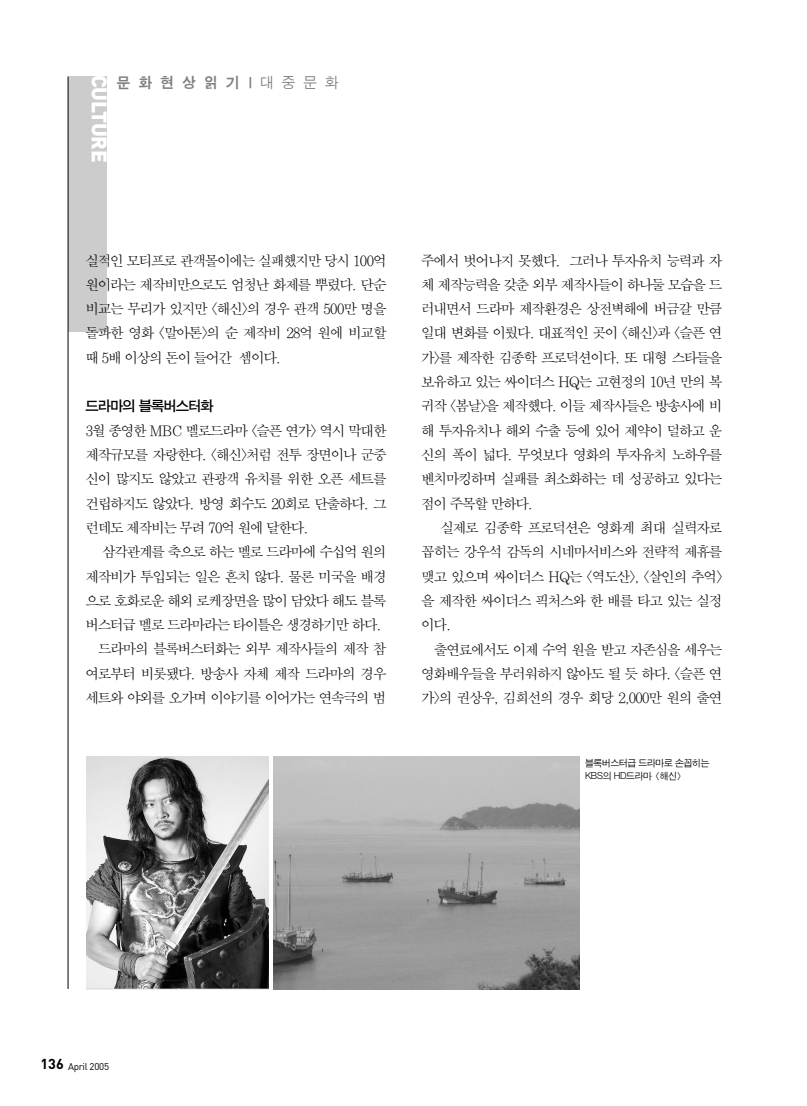
<style>
.page{position:relative;width:807px;height:1106px;background:#fff}
.page>*{position:absolute;margin:0;border:0;box-sizing:border-box;transform-origin:0 0}
.t1{font:900 21px "DIN";letter-spacing:-.015em;color:#fff}
.t2{font:15px "Sand Kg";letter-spacing:.555em;color:#808080}
.t3{font:14.25px/24.3px "SM Amu S";letter-spacing:-.13em;color:#000;text-align:justify}
.t4{font:13.8px "SM Ago T";letter-spacing:-.11em;color:#000}
.t5{font:9.75px/13.5px "Sand Jg";letter-spacing:-.03em;color:#000}
.t6{font:9.75px "DIN";letter-spacing:-.025em;color:#000}
.s1{font-family:"Sand Jg"}
.s2{font-weight:700;font-size:14.25px}
</style>
<div class="page">
<div style="left:68px;top:77px;width:38px;height:255px;background:#ccc"></div>
<hr style="left:68px;top:76px;width:1px;height:912px;background:#000">
<img style="left:273px;top:756px;width:306px;height:233px">
<img style="left:86px;top:756px;width:183px;height:233px">
<p class="t1" style="left:107px;top:75px;width:89px;rotate:90deg">CULTURE</p>
<p class="t2" style="left:117px;top:76px;width:223px">문화현상읽기|<span class="s1">대중문화</span></p>
<p class="t3" style="left:85px;top:249px;width:303px">실적인 모티프로 관객몰이에는 실패했지만 당시 100억 원이라는 제작비만으로도 엄청난 화제를 뿌렸다. 단순 비교는 무리가 있지만 &lt;해신&gt;의 경우 관객 500만 명을 돌파한 영화 &lt;말아톤&gt;의 순 제작비 28억 원에 비교할 때 5배 이상의 돈이 들어간 셈이다.</p>
<p class="t4" style="left:85px;top:400px;width:130px">드라마의 블록버스터화</p>
<p class="t3" style="left:85px;top:419px;width:303px">3월 종영한 MBC 멜로드라마 &lt;슬픈 연가&gt; 역시 막대한</p>
<p class="t3" style="left:85px;top:443px;width:303px">제작규모를 자랑한다. &lt;해신&gt;처럼 전투 장면이나 군중</p>
<p class="t3" style="left:85px;top:468px;width:303px">신이 많지도 않았고 관광객 유치를 위한 오픈 세트를</p>
<p class="t3" style="left:85px;top:492px;width:303px">건립하지도 않았다. 방영 회수도 20회로 단출하다. 그</p>
<p class="t3" style="left:85px;top:516px;width:225px">런데도 제작비는 무려 70억 원에 달한다.</p>
<p class="t3" style="left:102px;top:540px;width:287px">삼각관계를 축으로 하는 멜로 드라마에 수십억 원의</p>
<p class="t3" style="left:85px;top:565px;width:303px">제작비가 투입되는 일은 흔치 않다. 물론 미국을 배경</p>
<p class="t3" style="left:85px;top:589px;width:303px">으로 호화로운 해외 로케장면을 많이 담았다 해도 블록</p>
<p class="t3" style="left:85px;top:613px;width:298px">버스터급 멜로 드라마라는 타이틀은 생경하기만 하다.</p>
<p class="t3" style="left:98px;top:638px;width:291px">드라마의 블록버스터화는 외부 제작사들의 제작 참</p>
<p class="t3" style="left:85px;top:662px;width:303px">여로부터 비롯됐다. 방송사 자체 제작 드라마의 경우</p>
<p class="t3" style="left:85px;top:686px;width:303px">세트와 야외를 오가며 이야기를 이어가는 연속극의 범</p>
<p class="t3" style="left:421px;top:249px;width:303px">주에서 벗어나지 못했다. 그러나 투자유치 능력과 자</p>
<p class="t3" style="left:421px;top:273px;width:303px">체 제작능력을 갖춘 외부 제작사들이 하나둘 모습을 드</p>
<p class="t3" style="left:421px;top:297px;width:303px">러내면서 드라마 제작환경은 상전벽해에 버금갈 만큼</p>
<p class="t3" style="left:421px;top:322px;width:303px">일대 변화를 이뤘다. 대표적인 곳이 &lt;해신&gt;과 &lt;슬픈 연</p>
<p class="t3" style="left:421px;top:346px;width:303px">가&gt;를 제작한 김종학 프로덕션이다. 또 대형 스타들을</p>
<p class="t3" style="left:421px;top:370px;width:303px">보유하고 있는 싸이더스 HQ는 고현정의 10년 만의 복</p>
<p class="t3" style="left:421px;top:395px;width:303px">귀작 &lt;봄날&gt;을 제작했다. 이들 제작사들은 방송사에 비</p>
<p class="t3" style="left:421px;top:419px;width:303px">해 투자유치나 해외 수출 등에 있어 제약이 덜하고 운</p>
<p class="t3" style="left:421px;top:443px;width:303px">신의 폭이 넓다. 무엇보다 영화의 투자유치 노하우를</p>
<p class="t3" style="left:421px;top:468px;width:303px">벤치마킹하며 실패를 최소화하는 데 성공하고 있다는</p>
<p class="t3" style="left:421px;top:492px;width:114px">점이 주목할 만하다.</p>
<p class="t3" style="left:440px;top:516px;width:284px">실제로 김종학 프로덕션은 영화계 최대 실력자로</p>
<p class="t3" style="left:421px;top:540px;width:303px">꼽히는 강우석 감독의 시네마서비스와 전략적 제휴를</p>
<p class="t3" style="left:421px;top:565px;width:303px">맺고 있으며 싸이더스 HQ는 &lt;역도산&gt;, &lt;살인의 추억&gt;</p>
<p class="t3" style="left:421px;top:589px;width:303px">을 제작한 싸이더스 픽처스와 한 배를 타고 있는 실정</p>
<p class="t3" style="left:421px;top:613px;width:32px">이다.</p>
<p class="t3" style="left:434px;top:638px;width:291px">출연료에서도 이제 수억 원을 받고 자존심을 세우는</p>
<p class="t3" style="left:421px;top:662px;width:303px">영화배우들을 부러워하지 않아도 될 듯 하다. &lt;슬픈 연</p>
<p class="t3" style="left:421px;top:686px;width:303px">가&gt;의 권상우, 김희선의 경우 회당 2,000만 원의 출연</p>
<p class="t5" style="left:585px;top:756px;width:126px">블록버스터급 드라마로 손꼽히는<br>KBS의 HD드라마 &lt;해신&gt;</p>
<p class="t6" style="left:41px;top:1062px;width:70px"><span class="s2">136</span> April 2005</p>
</div>
